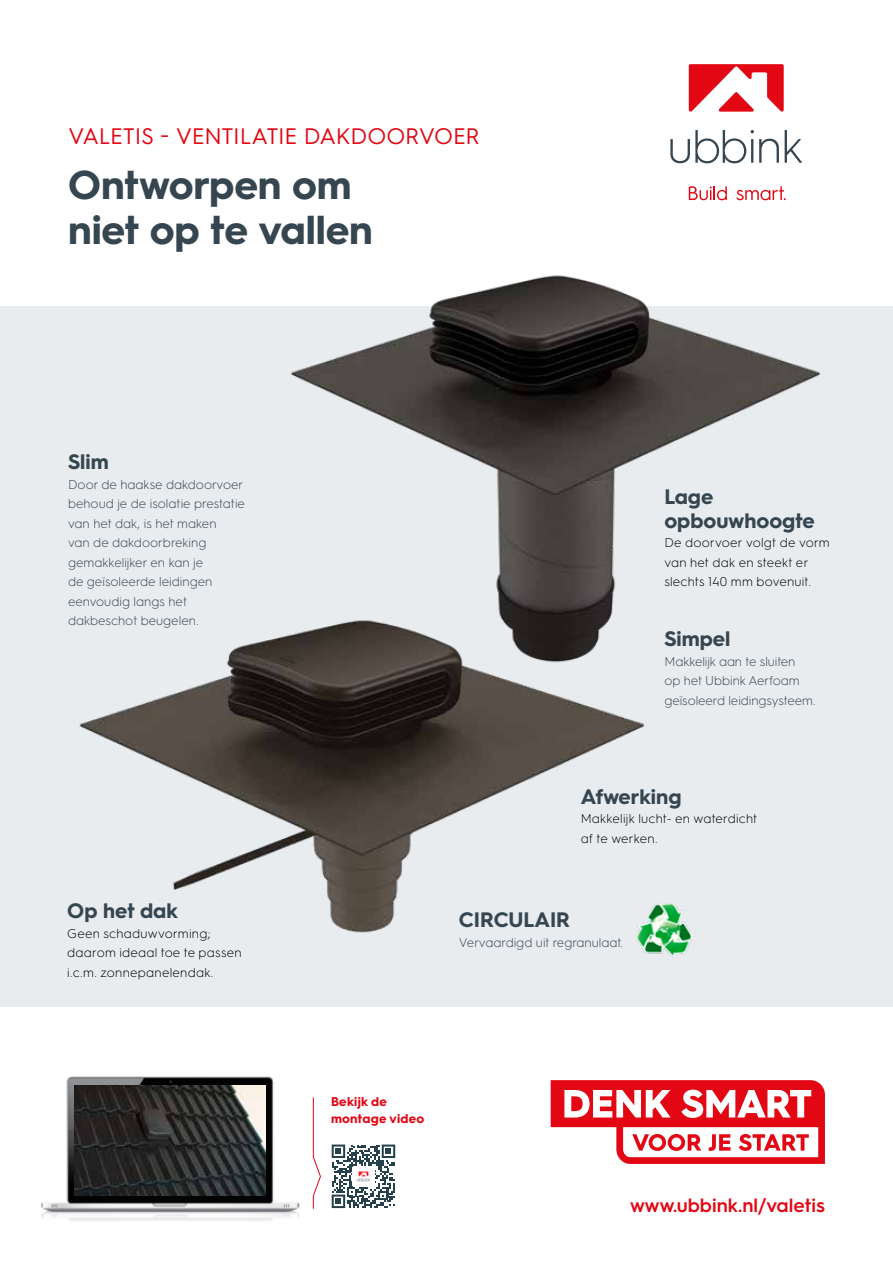
<style>
.page{position:relative;width:893px;height:1263px;background:#fff}
.page>*{position:absolute;margin:0;border:0;box-sizing:border-box;transform-origin:0 0}
.t1{font:700 40.5px/45px "HGS3";letter-spacing:-.005em;color:#364651}
.t2{font:22.5px "HGS3";letter-spacing:-.015em;color:#e30613}
.t3{font:700 21px/24px "HGS3";color:#364651}
.t4{font:600 19.35px "HGS3";color:#e30613}
.t5{font:300 12.75px/19.5px "HGS3";color:#364651}
.t6{font:300 12.75px/19.5px "HGS3";letter-spacing:.02em;color:#000}
.t7{font:700 12.75px/17px "HGS3";letter-spacing:.02em;color:#e30613}
</style>
<div class="page">
<div style="left:0;top:306px;width:893px;height:702px;background:#e9ecef"></div>
<svg style="left:689px;top:64px;width:95px;height:43px"></svg>
<img style="left:41px;top:1076px;width:272px;height:145px">
<img style="left:74px;top:1085px;width:192px;height:111px">
<svg style="left:332px;top:1144px;width:63px;height:64px"></svg>
<img style="left:353px;top:1167px;width:21px;height:18px">
<svg style="left:313px;top:1097px;width:8px;height:112px"></svg>
<svg style="left:551px;top:1080px;width:274px;height:84px"></svg>
<img style="left:290px;top:107px;width:530px;height:335px">
<img style="left:79px;top:440px;width:594px;height:493px">
<img style="left:636px;top:902px;width:57px;height:55px">
<h2 class="t2" style="left:68px;top:120px;width:413px">VALETIS - VENTILATIE DAKDOORVOER</h2>
<h1 class="t1" style="left:68px;top:160px;width:306px">Ontworpen om niet op te vallen</h1>
<h3 class="t3" style="left:68px;top:449px;width:42px">Slim</h3>
<p class="t5" style="left:68px;top:474px;width:178px">Door de haakse dakdoorvoer behoud je de isolatie prestatie van het dak, is het maken<br>van de dakdoorbreking gemakkelijker en kan je<br>de geïsoleerde leidingen eenvoudig langs het dakbeschot beugelen.</p>
<h3 class="t3" style="left:664px;top:483px;width:152px">Lage opbouwhoogte</h3>
<p class="t6" style="left:664px;top:532px;width:167px">De doorvoer volgt de vorm van het dak en steekt er slechts 140 mm bovenuit.</p>
<h3 class="t3" style="left:664px;top:626px;width:68px">Simpel</h3>
<p class="t5" style="left:664px;top:651px;width:153px">Makkelijk aan te sluiten<br>op het Ubbink Aerfoam geïsoleerd leidingsysteem.</p>
<h3 class="t3" style="left:67px;top:898px;width:112px">Op het dak</h3>
<p class="t6" style="left:67px;top:923px;width:176px">Geen schaduwvorming; daarom ideaal toe te passen i.c.m. zonnepanelendak.</p>
<h3 class="t3" style="left:581px;top:783px;width:102px">Afwerking</h3>
<p class="t6" style="left:581px;top:808px;width:178px">Makkelijk lucht- en waterdicht af te werken.</p>
<h3 class="t3" style="left:459px;top:907px;width:113px">CIRCULAIR</h3>
<p class="t5" style="left:459px;top:932px;width:166px">Vervaardigd uit regranulaat.</p>
<p class="t7" style="left:331px;top:1092px;width:95px">Bekijk de montage video</p>
<h3 class="t4" style="left:630px;top:1191px;width:196px">www.ubbink.nl/valetis</h3>
</div>
